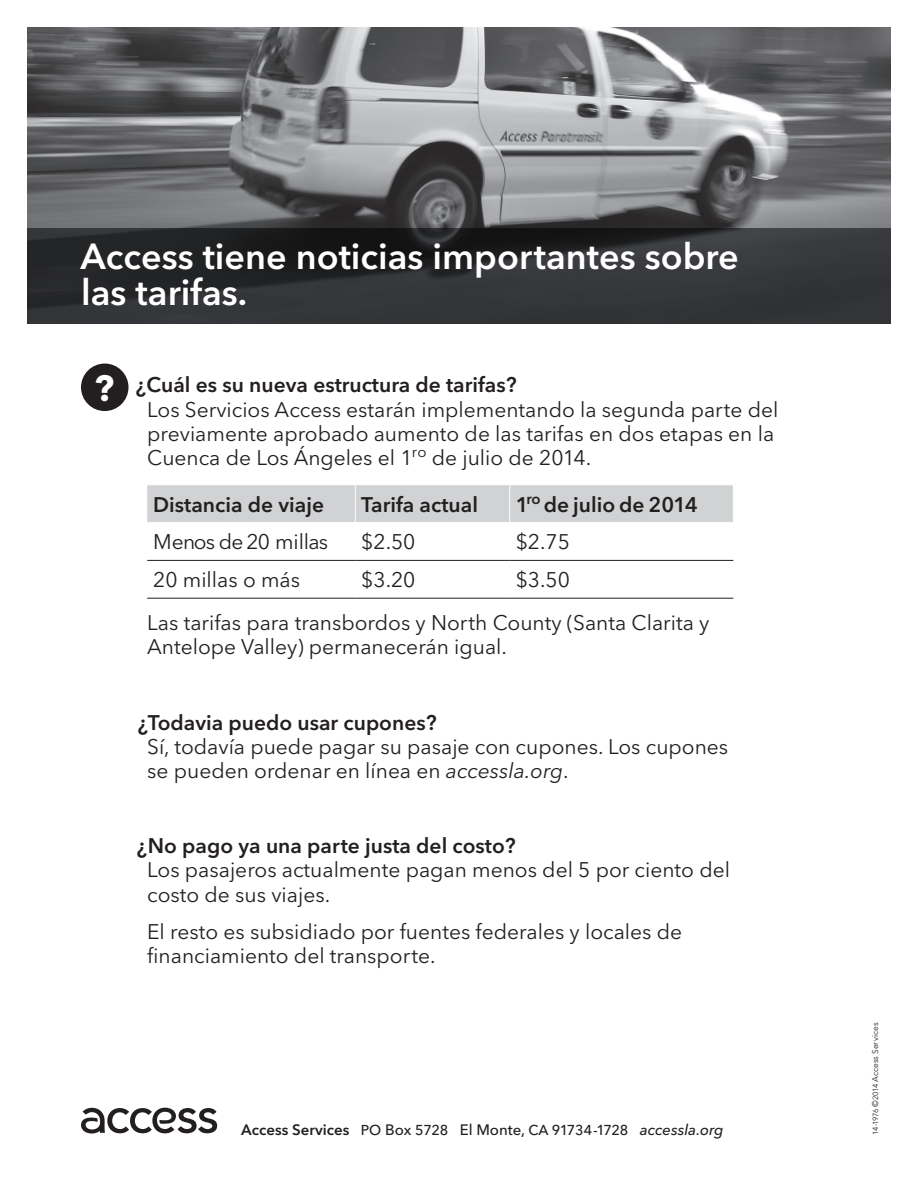
<style>
.page{position:relative;width:918px;height:1188px;background:#fff}
.page>*{position:absolute;margin:0;border:0;box-sizing:border-box;transform-origin:0 0}
.t1{font:600 36px/36px "Avenir Next LT Pro";color:#fff}
.t2{font:700 36px "Avenir Next LT Pro";color:#fff}
.t3{font:21px/24.2px "Avenir Next LT Pro";color:#231f20}
.t4{font:600 21px "Avenir Next LT Pro";color:#231f20}
.t5{font:21px "Avenir Next LT Pro";letter-spacing:-.04em;color:#231f20}
.t6{font:500 14.25px "Avenir Next LT Pro";letter-spacing:-.015em;color:#231f20}
.t7{font:8.25px "Avenir Next LT Pro";color:#231f20}
.s1{font-style:italic}
.s2{font-weight:600;font-size:15px}
.s3{font-size:15px}
.s4{font-style:italic;font-size:15px}
.s5{font-size:7.5px}
</style>
<div class="page">
<img style="left:27px;top:27px;width:864px;height:201px">
<svg style="left:27px;top:228px;width:864px;height:95px;background:#2c2d2f"></svg>
<svg style="left:81px;top:1108px;width:136px;height:26px"></svg>
<div style="left:147px;top:485px;width:586px;height:37px;background:#d1d2d4"></div>
<hr style="left:509px;top:485px;width:1px;height:37px;background:#fff">
<hr style="left:355px;top:485px;width:1px;height:37px;background:#fff">
<hr style="left:147px;top:560px;width:208px;height:1px;background:#231f20">
<hr style="left:355px;top:560px;width:155px;height:1px;background:#231f20">
<hr style="left:510px;top:560px;width:223px;height:1px;background:#231f20">
<hr style="left:147px;top:598px;width:208px;height:1px;background:#231f20">
<hr style="left:355px;top:598px;width:155px;height:1px;background:#231f20">
<hr style="left:510px;top:598px;width:223px;height:1px;background:#231f20">
<div style="left:81px;top:364px;width:48px;height:47px;background:#231f20;border-radius:50%"></div>
<h1 class="t1" style="left:80px;top:238px;width:660px">Access tiene noticias importantes sobre las tarifas.</h1>
<h1 class="t2" style="left:95px;top:366px;width:21px">?</h1>
<p class="t4" style="left:136px;top:372px;width:382px">¿Cuál es su nueva estructura de tarifas?</p>
<p class="t3" style="left:147px;top:397px;width:633px">Los Servicios Access estarán implementando la segunda parte del previamente aprobado aumento de las tarifas en dos etapas en la<br>Cuenca de Los Ángeles el 1<sup>ro</sup> de julio de 2014.</p>
<p class="t4" style="left:153px;top:492px;width:172px">Distancia de viaje</p>
<p class="t4" style="left:361px;top:492px;width:118px">Tarifa actual</p>
<p class="t4" style="left:516px;top:492px;width:184px">1<sup>ro</sup> de julio de 2014</p>
<p class="t5" style="left:153px;top:530px;width:176px">Menos de 20 millas</p>
<p class="t3" style="left:361px;top:530px;width:56px">$2.50</p>
<p class="t3" style="left:516px;top:530px;width:56px">$2.75</p>
<p class="t3" style="left:153px;top:568px;width:148px">20 millas o más</p>
<p class="t3" style="left:361px;top:568px;width:56px">$3.20</p>
<p class="t3" style="left:147px;top:558px;width:564px;line-height:43px;text-indent:369px">$3.50<br>Las tarifas para transbordos y North County (Santa Clarita y</p>
<p class="t3" style="left:147px;top:635px;width:361px">Antelope Valley) permanecerán igual.</p>
<p class="t4" style="left:138px;top:710px;width:300px">¿Todavia puedo usar cupones?</p>
<p class="t3" style="left:147px;top:734px;width:583px">Sí, todavía puede pagar su pasaje con cupones. Los cupones se pueden ordenar en línea en <span class="s1">accessla.org</span>.</p>
<p class="t4" style="left:137px;top:833px;width:380px">¿No pago ya una parte justa del costo?</p>
<p class="t3" style="left:147px;top:858px;width:584px">Los pasajeros actualmente pagan menos del 5 por ciento del costo de sus viajes.</p>
<p class="t3" style="left:147px;top:920px;width:537px">El resto es subsidiado por fuentes federales y locales de financiamiento del transporte.</p>
<p class="t6" style="left:241px;top:1121px;width:484px"><span class="s2">Access Services</span> PO <span class="s3">Box</span> 5728 <span class="s3">El Monte,</span> CA 91734-1728 <span class="s4">accessla.org</span></p>
<p class="t7" style="left:870px;top:1135px;width:114px;rotate:-90deg"><span class="s5">14-1976</span> ©<span class="s5">2014</span> Access Services</p>
</div>
